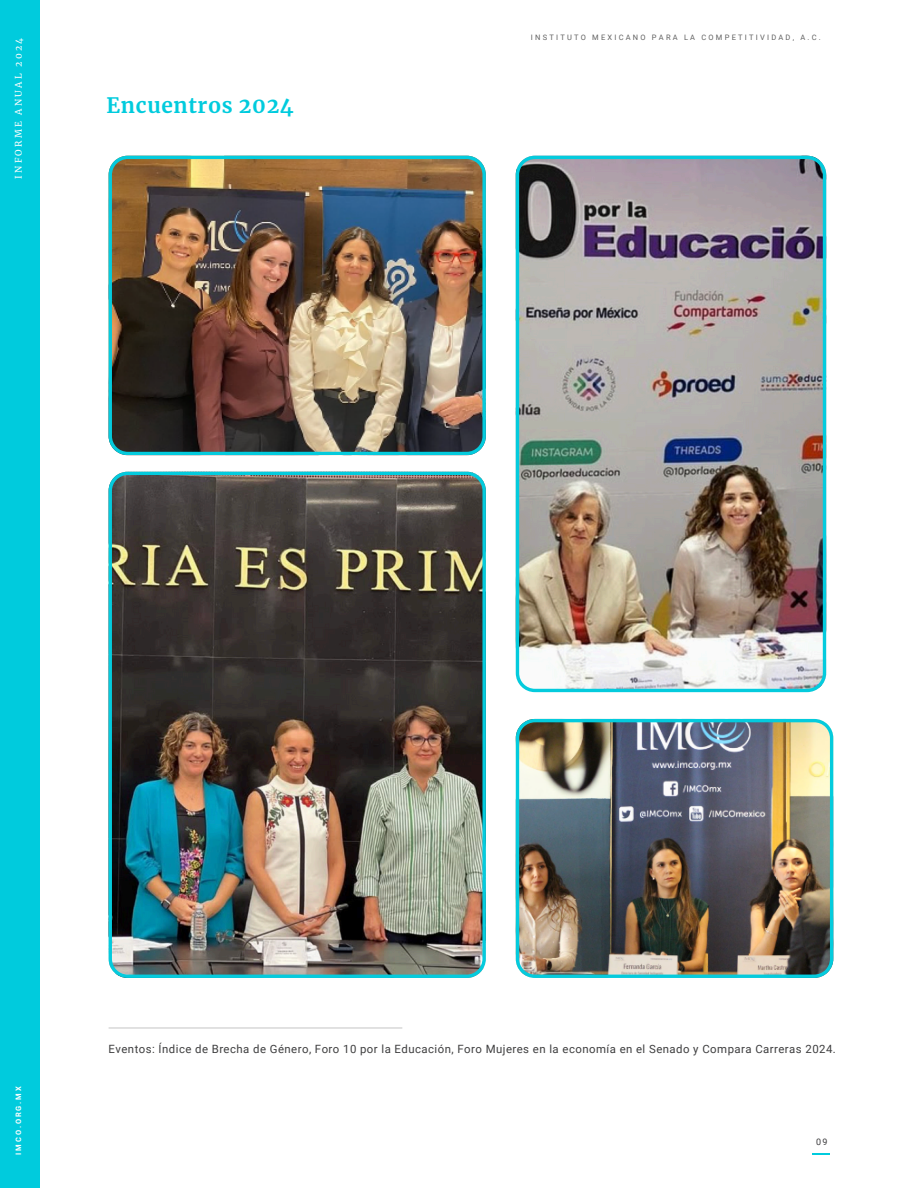
<style>
.page{position:relative;width:918px;height:1188px;background:#fff}
.page>*{position:absolute;margin:0;border:0;box-sizing:border-box;transform-origin:0 0}
.t1{font:700 21px "Merriweather";letter-spacing:.03em;color:#00cbdd}
.t2{font:11.4px "Roboto";letter-spacing:.04em;color:#3e3e3f}
.t3{font:9px "Merriweather";letter-spacing:.25em;color:#fff}
.t4{font:9px "Roboto";color:#3f3e40}
.t5{font:7.5px "Roboto";letter-spacing:.3em;color:#606060}
.t6{font:700 7.5px "Roboto";letter-spacing:.245em;color:#fff}
</style>
<div class="page">
<div style="left:0;top:0;width:39px;height:1188px;background:#00cbdd"></div>
<svg style="left:813px;top:1153px;width:17px;height:2px"></svg>
<img style="left:109px;top:156px;width:376px;height:299px">
<img style="left:109px;top:472px;width:376px;height:506px">
<hr style="left:109px;top:1027px;width:293px;height:2px;background:#cbcbcb">
<img style="left:516px;top:719px;width:317px;height:259px">
<img style="left:516px;top:156px;width:310px;height:536px">
<p class="t3" style="left:13px;top:179px;width:142px;rotate:-90deg">INFORME ANUAL 2024</p>
<h2 class="t1" style="left:107px;top:93px;width:189px">Encuentros 2024</h2>
<p class="t5" style="left:531px;top:33px;width:292px">INSTITUTO MEXICANO PARA LA COMPETITIVIDAD, A.C.</p>
<p class="t6" style="left:14px;top:1155px;width:69px;rotate:-90deg">IMCO.ORG.MX</p>
<p class="t2" style="left:109px;top:1042px;width:729px">Eventos: Índice de Brecha de Género, Foro 10 por la Educación, Foro Mujeres en la economía en el Senado y Compara Carreras 2024.</p>
<p class="t4" style="left:816px;top:1137px;width:13px">09</p>
</div>
